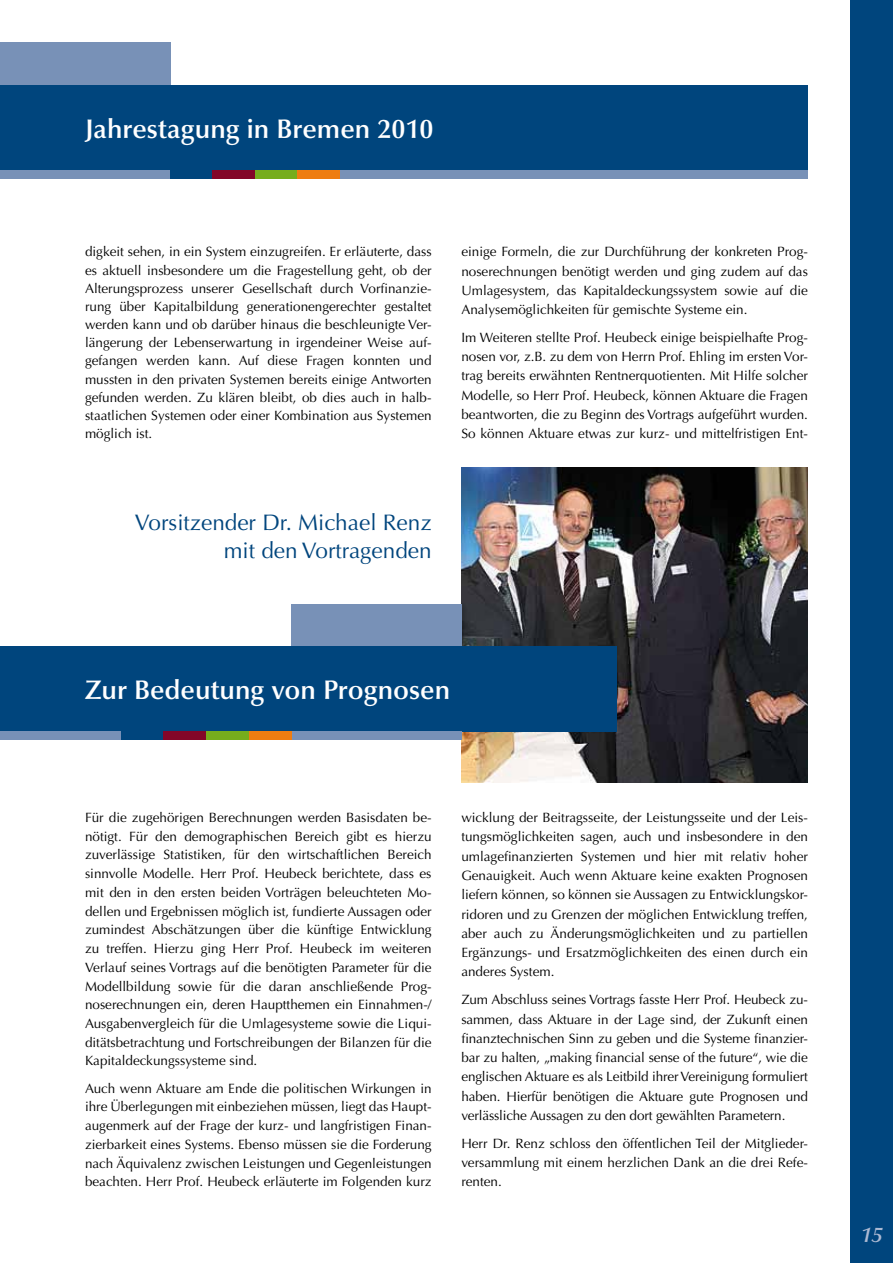
<style>
.page{position:relative;width:893px;height:1263px;background:#fff}
.page>*{position:absolute;margin:0;border:0;box-sizing:border-box;transform-origin:0 0}
.t1{font:600 27px "Optima LT";color:#fff}
.t2{font:22.5px/28.5px "Optima LT";color:#00457d;text-align:right}
.t3{font:italic 600 21px "Optima LT";color:#adbad3}
.t4{font:13.5px/18.8px "Optima LT";color:#000;text-align:justify}
</style>
<div class="page">
<div style="left:850px;top:0;width:43px;height:1263px;background:#00457d"></div>
<div style="left:0;top:43px;width:170px;height:42px;background:#7891b7"></div>
<div style="left:0;top:85px;width:808px;height:85px;background:#00457d"></div>
<div style="left:0;top:170px;width:808px;height:9px;background:#7891b7"></div>
<div style="left:170px;top:170px;width:43px;height:9px;background:#00457d"></div>
<div style="left:213px;top:170px;width:42px;height:9px;background:#830628"></div>
<div style="left:255px;top:170px;width:43px;height:9px;background:#76ad1c"></div>
<div style="left:298px;top:170px;width:42px;height:9px;background:#ee7d11"></div>
<img style="left:461px;top:468px;width:347px;height:314px">
<div style="left:291px;top:604px;width:170px;height:42px;background:#7891b7"></div>
<div style="left:0;top:646px;width:617px;height:85px;background:#00457d"></div>
<div style="left:0;top:731px;width:461px;height:9px;background:#7891b7"></div>
<div style="left:121px;top:731px;width:43px;height:9px;background:#00457d"></div>
<div style="left:164px;top:731px;width:42px;height:9px;background:#830628"></div>
<div style="left:206px;top:731px;width:43px;height:9px;background:#76ad1c"></div>
<div style="left:249px;top:731px;width:42px;height:9px;background:#ee7d11"></div>
<h1 class="t1" style="left:85px;top:113px;width:350px">Jahrestagung in Bremen 2010</h1>
<p class="t4" style="left:85px;top:243px;width:348px;line-height:18.1px">digkeit sehen, in ein System einzugreifen. Er erläuterte, dass es aktuell insbesondere um die Fragestellung geht, ob der Alterungsprozess unserer Gesellschaft durch Vorfinanzie&shy;rung über Kapitalbildung generationengerechter gestaltet werden kann und ob darüber hinaus die beschleunigte Ver&shy;längerung der Lebenserwartung in irgendeiner Weise auf&shy;gefangen werden kann. Auf diese Fragen konnten und mussten in den privaten Systemen bereits einige Antworten gefunden werden. Zu klären bleibt, ob dies auch in halb&shy;staatlichen Systemen oder einer Kombination aus Systemen möglich ist.</p>
<h2 class="t2" style="left:135px;top:508px;width:298px">Vorsitzender Dr. Michael Renz mit den Vortragenden</h2>
<p class="t4" style="left:461px;top:242px;width:348px;line-height:19.2px">einige Formeln, die zur Durchführung der konkreten Prog&shy;noserechnungen benötigt werden und ging zudem auf das Umlagesystem, das Kapitaldeckungssystem sowie auf die Analysemöglichkeiten für gemischte Systeme ein.</p>
<p class="t4" style="left:461px;top:328px;width:348px;line-height:19.2px">Im Weiteren stellte Prof. Heubeck einige beispielhafte Prog&shy;nosen vor, z.B. zu dem von Herrn Prof. Ehling im ersten Vor&shy;trag bereits erwähnten Rentnerquotienten. Mit Hilfe solcher Modelle, so Herr Prof. Heubeck, können Aktuare die Fragen beantworten, die zu Beginn des Vortrags aufgeführt wurden.<br>So können Aktuare etwas zur kurz- und mittelfristigen Ent-</p>
<h1 class="t1" style="left:85px;top:674px;width:367px">Zur Bedeutung von Prognosen</h1>
<p class="t4" style="left:85px;top:808px;width:348px">Für die zugehörigen Berechnungen werden Basisdaten be&shy;nötigt. Für den demographischen Bereich gibt es hierzu zuverlässige Statistiken, für den wirtschaftlichen Bereich sinnvolle Modelle. Herr Prof. Heubeck berichtete, dass es mit den in den ersten beiden Vorträgen beleuchteten Mo&shy;dellen und Ergebnissen möglich ist, fundierte Aussagen oder zumindest Abschätzungen über die künftige Entwicklung zu treffen. Hierzu ging Herr Prof. Heubeck im weiteren Verlauf seines Vortrags auf die benötigten Parameter für die Modellbildung sowie für die daran anschließende Prog&shy;noserechnungen ein, deren Hauptthemen ein Einnahmen-/ Ausgabenvergleich für die Umlagesysteme sowie die Liqui&shy;ditätsbetrachtung und Fortschreibungen der Bilanzen für die Kapitaldeckungssysteme sind.</p>
<p class="t4" style="left:85px;top:1079px;width:348px">Auch wenn Aktuare am Ende die politischen Wirkungen in ihre Überlegungen mit einbeziehen müssen, liegt das Haupt&shy;augenmerk auf der Frage der kurz- und langfristigen Finan&shy;zierbarkeit eines Systems. Ebenso müssen sie die Forderung nach Äquivalenz zwischen Leistungen und Gegenleistungen beachten. Herr Prof. Heubeck erläuterte im Folgenden kurz</p>
<p class="t4" style="left:461px;top:808px;width:348px;line-height:19.4px">wicklung der Beitragsseite, der Leistungsseite und der Leis&shy;tungsmöglichkeiten sagen, auch und insbesondere in den umlagefinanzierten Systemen und hier mit relativ hoher Genauigkeit. Auch wenn Aktuare keine exakten Prognosen liefern können, so können sie Aussagen zu Entwicklungskor&shy;ridoren und zu Grenzen der möglichen Entwicklung treffen, aber auch zu Änderungsmöglichkeiten und zu partiellen Ergänzungs- und Ersatzmöglichkeiten des einen durch ein anderes System.</p>
<p class="t4" style="left:461px;top:990px;width:348px;line-height:19.4px">Zum Abschluss seines Vortrags fasste Herr Prof. Heubeck zu&shy;sammen, dass Aktuare in der Lage sind, der Zukunft einen finanztechnischen Sinn zu geben und die Systeme finanzier&shy;bar zu halten, „making financial sense of the future“, wie die englischen Aktuare es als Leitbild ihrer Vereinigung formuliert haben. Hierfür benötigen die Aktuare gute Prognosen und verlässliche Aussagen zu den dort gewählten Parametern.</p>
<p class="t4" style="left:461px;top:1134px;width:348px;line-height:19.4px">Herr Dr. Renz schloss den öffentlichen Teil der Mitglieder&shy;versammlung mit einem herzlichen Dank an die drei Refe&shy;renten.</p>
<h3 class="t3" style="left:861px;top:1222px;width:23px">15</h3>
</div>
